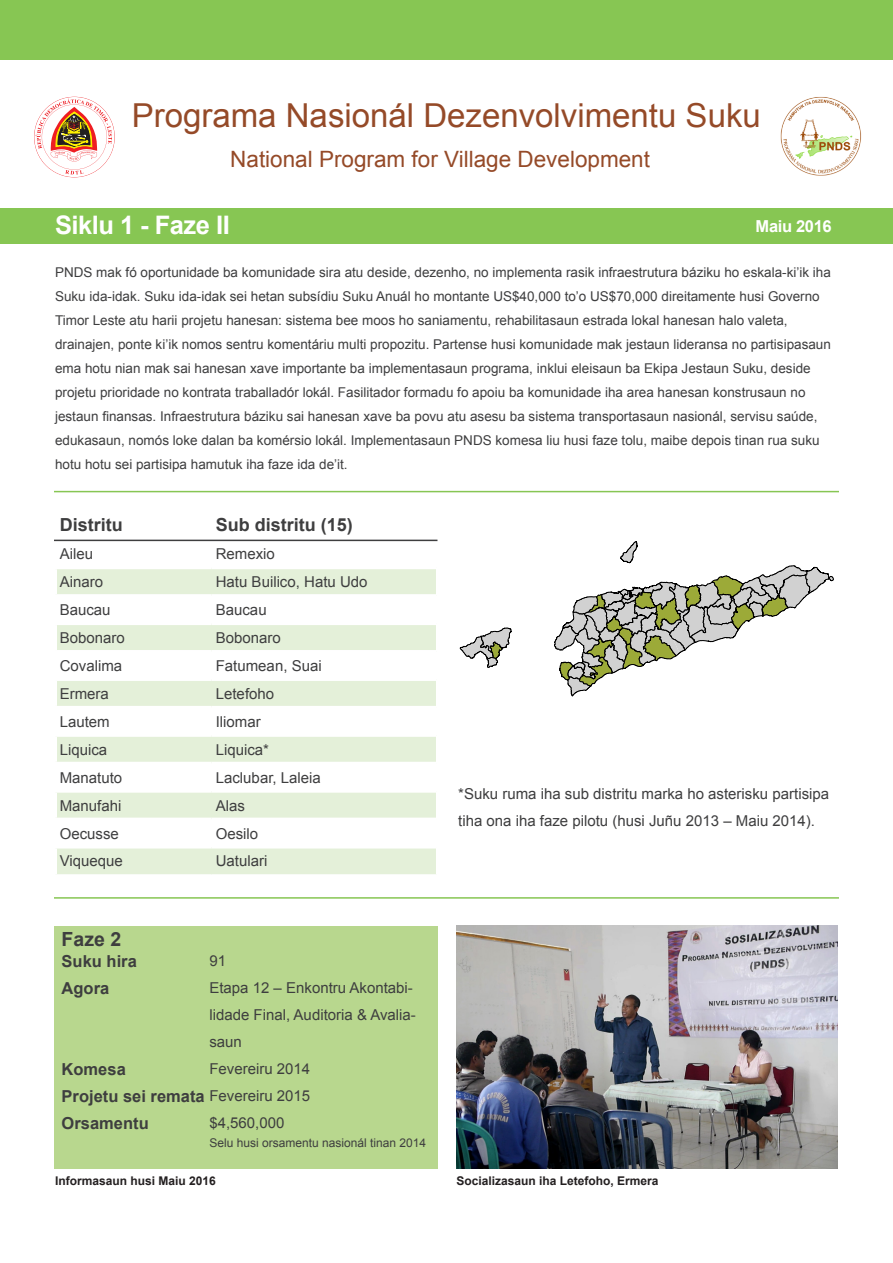
<style>
.page{position:relative;width:893px;height:1263px;background:#fff}
.page>*{position:absolute;margin:0;border:0;box-sizing:border-box;transform-origin:0 0}
.PNDS_logo_text{font:33px "Arial";color:#954a28}
.Heading_1_White{font:700 25.5px "Arial";letter-spacing:-.02em;color:#fff}
.PNDS_logo_subheading{font:22.5px "Arial";color:#954a28}
.Normal_text_10{font:700 19.5px "Arial";color:#3e3e3f}
.Normal_text_10-2{font:700 18px "Arial";color:#3e3e3f}
.Normal_10_bold{font:700 16.5px/27px "Arial";color:#3e3e3f}
.Heading_1_White-2{font:700 16.5px "Arial";letter-spacing:-.02em;color:#fff}
.Normal_text_10_space{font:15px "Arial";color:#3e3e3f}
.Normal_text_10-3{font:15px/27px "Arial";color:#3e3e3f}
.Normal_text_10-4{font:13.5px/24px "Arial";color:#3e3e3f}
.Image_caption{font:700 12px "Arial";color:#231f20}
.Normal_text_10-5{font:12px "Arial";color:#3e3e3f}
.s1{font-weight:400;font-size:15px}
</style>
<div class="page">
<div style="left:0;top:208px;width:893px;height:35px;background:#87c653"></div>
<div style="left:0;top:0;width:893px;height:60px;background:#87c653"></div>
<div style="left:54px;top:926px;width:383px;height:242px;background:#b8d78e"></div>
<img style="left:457px;top:926px;width:381px;height:242px">
<svg style="left:57px;top:569px;width:379px;height:305px;fill:#e4f0d9"></svg>
<hr style="left:54px;top:594px;width:158px;height:3px;background:#fff">
<hr style="left:212px;top:594px;width:224px;height:3px;background:#fff">
<hr style="left:54px;top:622px;width:158px;height:3px;background:#fff">
<hr style="left:212px;top:622px;width:224px;height:3px;background:#fff">
<hr style="left:54px;top:650px;width:158px;height:3px;background:#fff">
<hr style="left:212px;top:650px;width:224px;height:3px;background:#fff">
<hr style="left:54px;top:678px;width:158px;height:3px;background:#fff">
<hr style="left:212px;top:678px;width:224px;height:3px;background:#fff">
<hr style="left:54px;top:706px;width:158px;height:3px;background:#fff">
<hr style="left:212px;top:706px;width:224px;height:3px;background:#fff">
<hr style="left:54px;top:734px;width:158px;height:3px;background:#fff">
<hr style="left:212px;top:734px;width:224px;height:3px;background:#fff">
<hr style="left:54px;top:762px;width:158px;height:3px;background:#fff">
<hr style="left:212px;top:762px;width:224px;height:3px;background:#fff">
<hr style="left:54px;top:790px;width:158px;height:3px;background:#fff">
<hr style="left:212px;top:790px;width:224px;height:3px;background:#fff">
<hr style="left:54px;top:818px;width:158px;height:3px;background:#fff">
<hr style="left:212px;top:818px;width:224px;height:3px;background:#fff">
<hr style="left:54px;top:845px;width:158px;height:3px;background:#fff">
<hr style="left:212px;top:845px;width:224px;height:3px;background:#fff">
<hr style="left:54px;top:491px;width:785px;height:1px;background:#87c653">
<hr style="left:54px;top:897px;width:785px;height:2px;background:#87c653">
<svg style="left:554px;top:541px;width:280px;height:155px"></svg>
<svg style="left:460px;top:627px;width:51px;height:40px"></svg>
<hr style="left:54px;top:540px;width:383px;height:1px;background:#3e3e3f">
<svg style="left:34px;top:97px;width:81px;height:80px"></svg>
<img style="left:780px;top:97px;width:82px;height:79px">
<p class="PNDS_logo_text" style="left:132px;top:94px;width:631px">Programa Nasionál Dezenvolvimentu Suku</p>
<p class="PNDS_logo_subheading" style="left:230px;top:144px;width:421px">National Program for Village Development</p>
<p class="Heading_1_White" style="left:55px;top:209px;width:176px">Siklu 1 - Faze II</p>
<p class="Heading_1_White-2" style="left:756px;top:215px;width:78px">Maiu 2016</p>
<p class="Normal_text_10-4" style="left:55px;top:260px;width:777px">PNDS mak fó oportunidade ba komunidade sira atu deside, dezenho, no implementa rasik infraestrutura báziku ho eskala-ki’ik iha Suku ida-idak. Suku ida-idak sei hetan subsídiu Suku Anuál ho montante US$40,000 to’o US$70,000 direitamente husi Governo Timor Leste atu harii projetu hanesan: sistema bee moos ho saniamentu, rehabilitasaun estrada lokal hanesan halo valeta, drainajen, ponte ki’ik nomos sentru komentáriu multi propozitu. Partense husi komunidade mak jestaun lideransa no partisipasaun ema hotu nian mak sai hanesan xave importante ba implementasaun programa, inklui eleisaun ba Ekipa Jestaun Suku, deside projetu prioridade no kontrata traballadór lokál. Fasilitador formadu fo apoiu ba komunidade iha area hanesan konstrusaun no jestaun finansas. Infraestrutura báziku sai hanesan xave ba povu atu asesu ba sistema transportasaun nasionál, servisu saúde, edukasaun, nomós loke dalan ba komérsio lokál. Implementasaun PNDS komesa liu husi faze tolu, maibe depois tinan rua suku hotu hotu sei partisipa hamutuk iha faze ida de’it.</p>
<p class="Normal_text_10-2" style="left:60px;top:513px;width:64px">Distritu</p>
<p class="Normal_text_10-2" style="left:216px;top:513px;width:139px">Sub distritu (15)</p>
<p class="Normal_text_10_space" style="left:60px;top:544px;width:35px">Aileu</p>
<p class="Normal_text_10_space" style="left:216px;top:544px;width:61px">Remexio</p>
<p class="Normal_text_10_space" style="left:60px;top:572px;width:45px">Ainaro</p>
<p class="Normal_text_10_space" style="left:216px;top:572px;width:153px">Hatu Builico, Hatu Udo</p>
<p class="Normal_text_10_space" style="left:60px;top:600px;width:52px">Baucau</p>
<p class="Normal_text_10_space" style="left:216px;top:600px;width:52px">Baucau</p>
<p class="Normal_text_10_space" style="left:60px;top:628px;width:67px">Bobonaro</p>
<p class="Normal_text_10_space" style="left:216px;top:628px;width:67px">Bobonaro</p>
<p class="Normal_text_10_space" style="left:60px;top:656px;width:64px">Covalima</p>
<p class="Normal_text_10_space" style="left:216px;top:656px;width:107px">Fatumean, Suai</p>
<p class="Normal_text_10_space" style="left:60px;top:684px;width:51px">Ermera</p>
<p class="Normal_text_10_space" style="left:216px;top:684px;width:60px">Letefoho</p>
<p class="Normal_text_10_space" style="left:60px;top:712px;width:52px">Lautem</p>
<p class="Normal_text_10_space" style="left:216px;top:712px;width:46px">Iliomar</p>
<p class="Normal_text_10_space" style="left:60px;top:740px;width:49px">Liquica</p>
<p class="Normal_text_10_space" style="left:216px;top:740px;width:55px">Liquica*</p>
<p class="Normal_text_10_space" style="left:60px;top:767px;width:64px">Manatuto</p>
<p class="Normal_text_10_space" style="left:216px;top:767px;width:107px">Laclubar, Laleia</p>
<p class="Normal_text_10_space" style="left:60px;top:795px;width:63px">Manufahi</p>
<p class="Normal_text_10_space" style="left:216px;top:795px;width:31px">Alas</p>
<p class="Normal_text_10_space" style="left:60px;top:823px;width:61px">Oecusse</p>
<p class="Normal_text_10_space" style="left:216px;top:823px;width:44px">Oesilo</p>
<p class="Normal_text_10_space" style="left:60px;top:851px;width:65px">Viqueque</p>
<p class="Normal_text_10_space" style="left:216px;top:851px;width:53px">Uatulari</p>
<p class="Normal_text_10" style="left:62px;top:926px;width:61px">Faze 2</p>
<p class="Normal_text_10-3" style="left:458px;top:780px;width:372px">*Suku ruma iha sub distritu marka ho asterisku partisipa tiha ona iha faze pilotu (husi Juñu 2013 – Maiu 2014).</p>
<p class="Normal_10_bold" style="left:62px;top:948px;width:77px">Suku hira</p>
<p class="Normal_10_bold" style="left:62px;top:975px;width:49px">Agora</p>
<p class="Normal_text_10-3" style="left:209px;top:947px;width:208px">91<br>Etapa 12 – Enkontru Akontabi&shy;lidade Final, Auditoria &amp; Avalia&shy;saun</p>
<p class="Normal_text_10-3" style="left:209px;top:1055px;width:102px">Fevereiru 2014</p>
<p class="Normal_10_bold" style="left:62px;top:1056px;width:66px">Komesa</p>
<p class="Normal_10_bold" style="left:62px;top:1083px;width:250px">Projetu sei remata <span class="s1">Fevereiru 2015<br></span>Orsamentu</p>
<p class="Normal_text_10-3" style="left:209px;top:1109px;width:77px">$4,560,000</p>
<p class="Normal_text_10-5" style="left:209px;top:1135px;width:218px">Selu husi orsamentu nasionál tinan 2014</p>
<p class="Image_caption" style="left:55px;top:1172px;width:162px">Informasaun husi Maiu 2016</p>
<p class="Image_caption" style="left:457px;top:1172px;width:204px">Socializasaun iha Letefoho, Ermera</p>
</div>
